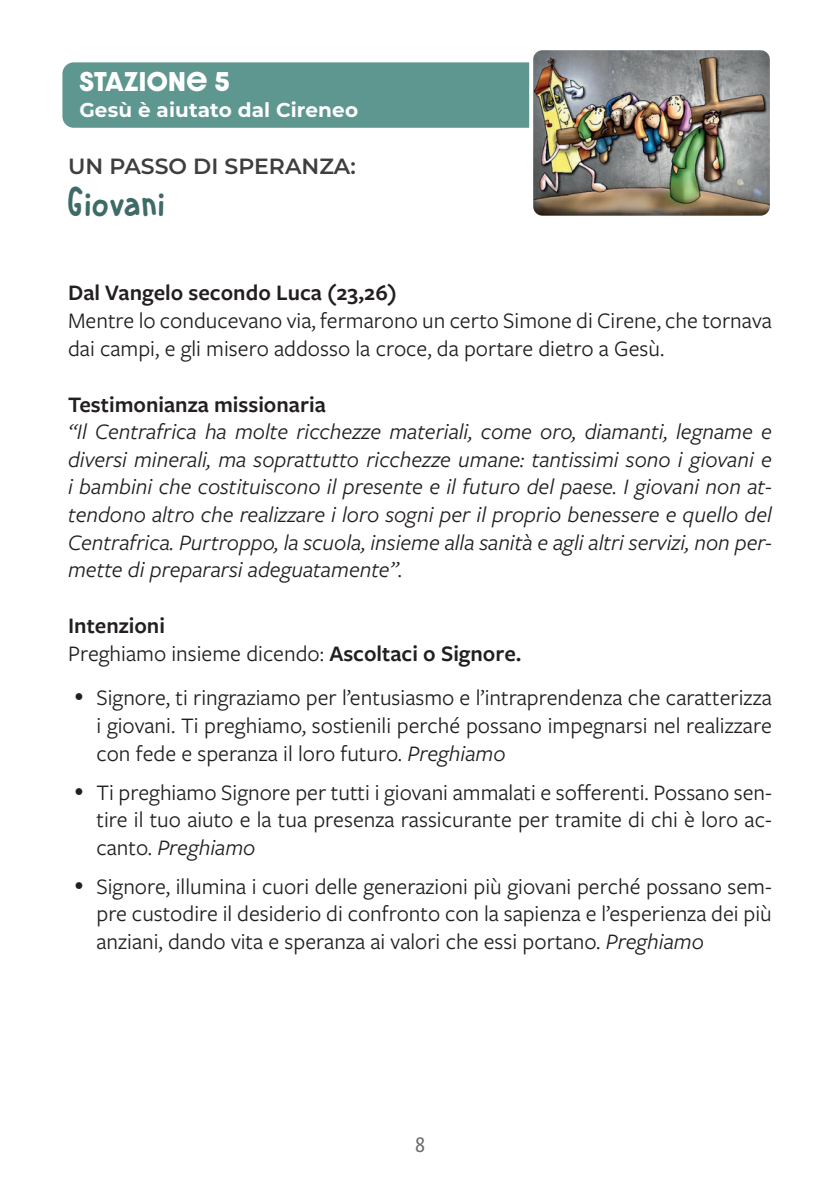
<style>
.page{position:relative;width:840px;height:1191px;background:#fff}
.page>*{position:absolute;margin:0;border:0;box-sizing:border-box;transform-origin:0 0}
.t1{font:38px "Lets Play";color:#3e6b67}
.t2{font:23px/27.6px "Freight Sans Pro";color:#231f20;text-align:justify}
.t3{font:italic 23px/27.6px "Freight Sans Pro";color:#231f20;text-align:justify}
.t4{font:600 23px/27.6px "Freight Sans Pro";color:#231f20}
.t5{font:700 23px "Dazzle Unicase";letter-spacing:.02em;color:#fff}
.t6{font:600 22px "Montserrat";color:#3e3e3f}
.t7{font:700 20px "Montserrat";letter-spacing:.005em;color:#fff}
.t8{font:20px "Adelle Sans Cnd";color:#6c6d70}
.s1{font-weight:400}
.s2{font-style:italic}
</style>
<div class="page">
<div style="left:62px;top:62px;width:698px;height:66px;background:#5e9790;border-radius:11px"></div>
<img style="left:534px;top:51px;width:234px;height:164px">
<div style="left:529px;top:46px;width:244px;height:174px;border:4px solid #fff;border-radius:11px"></div>
<p class="t5" style="left:79px;top:64px;width:151px">STAZIONE 5</p>
<p class="t7" style="left:79px;top:96px;width:280px">Gesù è aiutato dal Cireneo</p>
<p class="t6" style="left:68px;top:151px;width:289px">UN PASSO DI SPERANZA:</p>
<h1 class="t1" style="left:68px;top:176px;width:100px">Giovani</h1>
<p class="t4" style="left:68px;top:278px;width:330px">Dal Vangelo secondo Luca (23,26)</p>
<p class="t2" style="left:68px;top:306px;width:704px">Mentre lo conducevano via, fermarono un certo Simone di Cirene, che tornava dai campi, e gli misero addosso la croce, da portare dietro a Gesù.</p>
<p class="t4" style="left:68px;top:389px;width:259px">Testimonianza missionaria</p>
<p class="t3" style="left:68px;top:417px;width:705px">“Il Centrafrica ha molte ricchezze materiali, come oro, diamanti, legname e diversi minerali, ma soprattutto ricchezze umane: tantissimi sono i giovani e i bambini che costituiscono il presente e il futuro del paese. I giovani non at&shy;tendono altro che realizzare i loro sogni per il proprio benessere e quello del Centrafrica. Purtroppo, la scuola, insieme alla sanità e agli altri servizi, non per&shy;mette di prepararsi adeguatamente”.</p>
<p class="t4" style="left:68px;top:611px;width:454px">Intenzioni<br><span class="s1">Preghiamo insieme dicendo:</span> Ascoltaci o Signore.</p>
<p class="t2" style="left:96px;top:683px;width:676px">Signore, ti ringraziamo per l’entusiasmo e l’intraprendenza che caratterizza i giovani. Ti preghiamo, sostienili perché possano impegnarsi nel realizzare con fede e speranza il loro futuro. <span class="s2">Preghiamo</span></p>
<p class="t2" style="left:96px;top:777px;width:676px">Ti preghiamo Signore per tutti i giovani ammalati e sofferenti. Possano sen&shy;tire il tuo aiuto e la tua presenza rassicurante per tramite di chi è loro ac&shy;canto. <span class="s2">Preghiamo</span></p>
<p class="t2" style="left:96px;top:871px;width:676px">Signore, illumina i cuori delle generazioni più giovani perché possano sem&shy;pre custodire il desiderio di confronto con la sapienza e l’esperienza dei più anziani, dando vita e speranza ai valori che essi portano. <span class="s2">Preghiamo</span></p>
<p class="t8" style="left:415px;top:1133px;width:11px">8</p>
</div>
